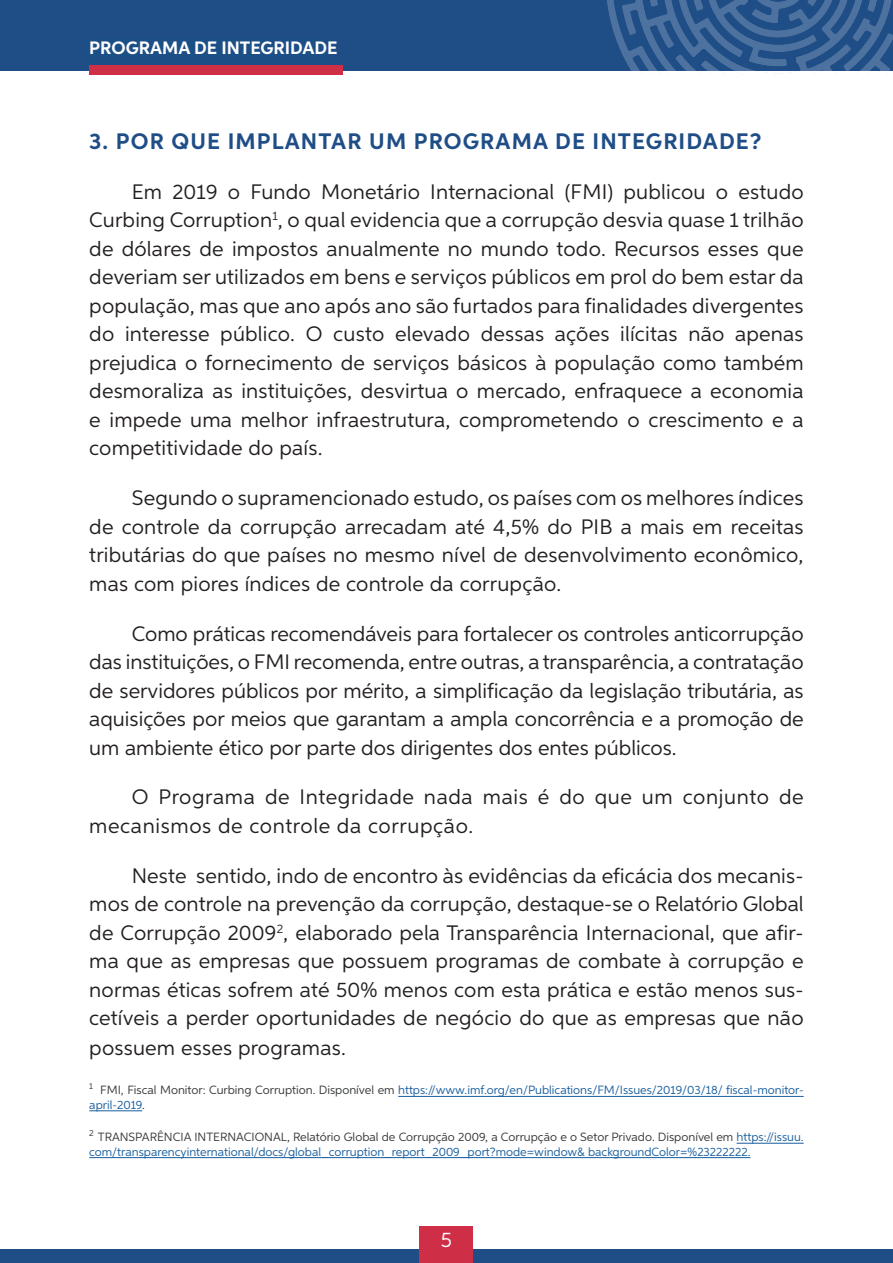
<style>
.page{position:relative;width:893px;height:1263px;background:#fff}
.page>*{position:absolute;margin:0;border:0;box-sizing:border-box;transform-origin:0 0}
.t1{font:700 22.5px "Neutro";letter-spacing:.05em;color:#1f4e87}
.t2{font:21px/28.5px "Neutro";letter-spacing:.01em;color:#231f20;text-align:justify}
.t3{font:21px/28.5px "Neutro";letter-spacing:.03em;color:#231f20}
.t4{font:21px "Neutro";color:#fff}
.nota_de_rodapé_neutr{font:700 18px "Neutro";color:#fff}
.t5{font:18px "Heavitas";color:#fff}
.t6{font:12px/14.4px "Neutro";color:#175d9e}
.s1{color:#333638}
</style>
<div class="page">
<div style="left:0;top:0;width:893px;height:71px;background:#1f4e87"></div>
<img style="left:607px;top:0;width:286px;height:74px">
<div style="left:0;top:1249px;width:893px;height:14px;background:#1f4e87"></div>
<div style="left:419px;top:1226px;width:54px;height:37px;background:#cf2e47"></div>
<div style="left:89px;top:65px;width:254px;height:10px;background:#cf2e47"></div>
<hr style="left:398px;top:1096px;width:406px;height:1px;background:#175d9e">
<hr style="left:89px;top:1110px;width:53px;height:1px;background:#175d9e">
<hr style="left:737px;top:1143px;width:67px;height:1px;background:#175d9e">
<hr style="left:89px;top:1157px;width:661px;height:1px;background:#175d9e">
<p class="nota_de_rodapé_neutr" style="left:89px;top:37px;width:250px">PROGRAMA DE INTEGRIDADE</p>
<p class="t5" style="left:89px;top:39px;width:238px">PLANO DE INTEGRIDADE</p>
<p class="t1" style="left:89px;top:128px;width:674px">3. POR QUE IMPLANTAR UM PROGRAMA DE INTEGRIDADE?</p>
<p class="t2" style="left:89px;top:177px;width:716px;text-indent:43px">Em 2019 o Fundo Monetário Internacional (FMI) publicou o estudo Curbing Corruption<sup>1</sup>, o qual evidencia que a corrupção desvia quase 1 trilhão de dólares de impostos anualmente no mundo todo. Recursos esses que deveriam ser utilizados em bens e serviços públicos em prol do bem estar da população, mas que ano após ano são furtados para finalidades divergentes do interesse público. O custo elevado dessas ações ilícitas não apenas prejudica o fornecimento de serviços básicos à população como também desmoraliza as instituições, desvirtua o mercado, enfraquece a economia e impede uma melhor infraestrutura, comprometendo o crescimento e a competitividade do país.</p>
<p class="t2" style="left:89px;top:483px;width:716px;text-indent:43px">Segundo o supramencionado estudo, os países com os melhores índices de controle da corrupção arrecadam até 4,5% do PIB a mais em receitas tributárias do que países no mesmo nível de desenvolvimento econômico, mas com piores índices de controle da corrupção.</p>
<p class="t2" style="left:89px;top:619px;width:716px;text-indent:43px">Como práticas recomendáveis para fortalecer os controles anticorrupção das instituições, o FMI recomenda, entre outras, a transparência, a contratação de servidores públicos por mérito, a simplificação da legislação tributária, as aquisições por meios que garantam a ampla concorrência e a promoção de um ambiente ético por parte dos dirigentes dos entes públicos.</p>
<p class="t3" style="left:89px;top:782px;width:716px;text-indent:43px">O Programa de Integridade nada mais é do que um conjunto de mecanismos de controle da corrupção.</p>
<p class="t2" style="left:89px;top:861px;width:716px;text-indent:43px">Neste sentido, indo de encontro às evidências da eficácia dos mecanis&shy;mos de controle na prevenção da corrupção, destaque-se o Relatório Global de Corrupção 2009<sup>2</sup>, elaborado pela Transparência Internacional, que afir&shy;ma que as empresas que possuem programas de combate à corrupção e normas éticas sofrem até 50% menos com esta prática e estão menos sus&shy;cetíveis a perder oportunidades de negócio do que as empresas que não possuem esses programas.</p>
<p class="t6" style="left:89px;top:1083px;width:716px"><sup>1</sup> <span class="s1">FMI, Fiscal Monitor: Curbing Corruption. Disponível em</span> https://www.imf.org/en/Publications/FM/Issues/2019/03/18/ fiscal-monitor&shy;april-2019<span class="s1">.</span></p>
<p class="t6" style="left:89px;top:1130px;width:716px"><sup>2</sup> <span class="s1">TRANSPARÊNCIA INTERNACIONAL, Relatório Global de Corrupção 2009, a Corrupção e o Setor Privado. Disponível em</span> https://issuu. com/transparencyinternational/docs/global_corruption_report_2009_port?mode=window&amp; backgroundColor=%23222222.</p>
<p class="t4" style="left:441px;top:1227px;width:13px">5</p>
</div>
